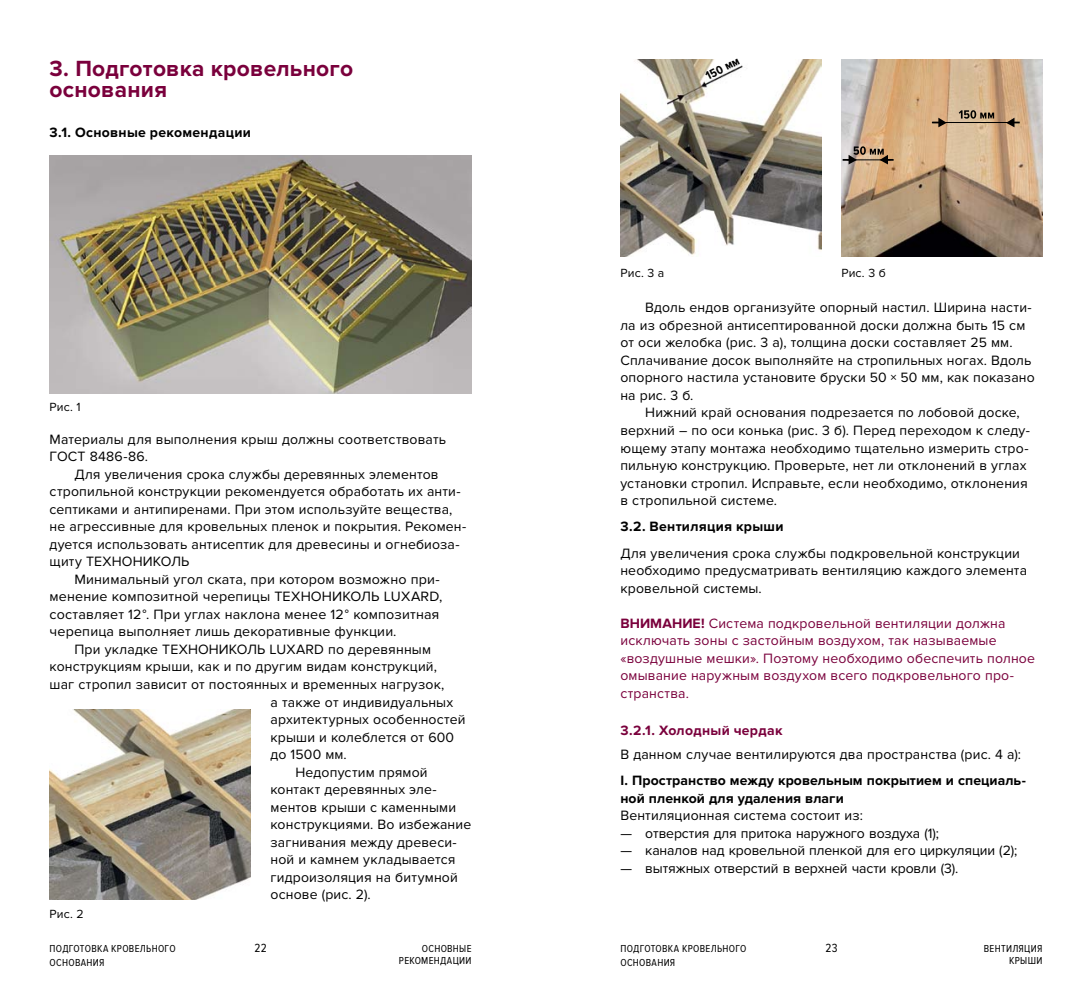
<style>
.page{position:relative;width:1092px;height:993px;background:#fff}
.page>*{position:absolute;margin:0;border:0;box-sizing:border-box;transform-origin:0 0}
.t1{font:700 22.75px/21px "Proxima Nova";letter-spacing:.01em;color:#7a003c}
.t2{font:14px/17.5px "Proxima Nova";letter-spacing:.01em;color:#000}
.t3{font:14px/17.5px "Proxima Nova";letter-spacing:.01em;color:#7a003c}
.t4{font:14px "Proxima Nova";letter-spacing:-.01em;color:#000}
.t5{font:700 14px/17.5px "Proxima Nova";letter-spacing:.005em;color:#000}
.t6{font:700 14px "Proxima Nova";letter-spacing:.025em;color:#000}
.t7{font:700 14px "Proxima Nova";letter-spacing:.025em;color:#7a003c}
.t8{font:12.25px "Proxima Nova";letter-spacing:.015em;color:#000}
.t9{font:700 12.25px "Proxima Nova Cond";color:#000}
.t10{font:12.25px "Proxima Nova Cond";color:#000}
.t11{font:10.5px/14px "Proxima Nova Cond";letter-spacing:.03em;color:#000}
.s1{font-weight:700}
</style>
<div class="page">
<img style="left:50px;top:155px;width:421px;height:238px">
<img style="left:50px;top:709px;width:201px;height:189px">
<img style="left:620px;top:59px;width:201px;height:198px">
<img style="left:841px;top:59px;width:201px;height:198px">
<hr style="left:931px;top:122px;width:84px;height:1px;background:#000">
<svg style="left:932px;top:118px;width:14px;height:9px"></svg>
<svg style="left:1006px;top:118px;width:13px;height:9px"></svg>
<svg style="left:958px;top:110px;width:36px;height:9px"></svg>
<svg style="left:842px;top:146px;width:51px;height:18px"></svg>
<h1 class="t1" style="left:50px;top:58px;width:305px">3. Подготовка кровельного основания</h1>
<p class="t6" style="left:50px;top:124px;width:203px">3.1. Основные рекомендации</p>
<p class="t8" style="left:50px;top:400px;width:33px">Рис. 1</p>
<p class="t2" style="left:50px;top:430px;width:398px">Материалы для выполнения крыш должны соответствовать<br>ГОСТ 8486-86.</p>
<p class="t2" style="left:74px;top:465px;width:366px">Для увеличения срока службы деревянных элементов</p>
<p class="t2" style="left:50px;top:483px;width:412px">стропильной конструкции рекомендуется обработать их анти-</p>
<p class="t2" style="left:50px;top:500px;width:404px">септиками и антипиренами. При этом используйте вещества,</p>
<p class="t2" style="left:50px;top:518px;width:418px">не агрессивные для кровельных пленок и покрытия. Рекомен-</p>
<p class="t2" style="left:50px;top:535px;width:411px">дуется использовать антисептик для древесины и огнебиоза-</p>
<p class="t2" style="left:50px;top:553px;width:141px">щиту ТЕХНОНИКОЛЬ</p>
<p class="t2" style="left:74px;top:570px;width:367px">Минимальный угол ската, при котором возможно при-</p>
<p class="t2" style="left:50px;top:588px;width:394px">менение композитной черепицы ТЕХНОНИКОЛЬ LUXARD,</p>
<p class="t2" style="left:50px;top:605px;width:391px">составляет 12 °. При углах наклона менее 12 ° композитная</p>
<p class="t2" style="left:50px;top:623px;width:348px">черепица выполняет лишь декоративные функции.</p>
<p class="t2" style="left:74px;top:640px;width:358px">При укладке ТЕХНОНИКОЛЬ LUXARD по деревянным</p>
<p class="t2" style="left:50px;top:658px;width:389px">конструкциям крыши, как и по другим видам конструкций,</p>
<p class="t2" style="left:50px;top:675px;width:396px">шаг стропил зависит от постоянных и временных нагрузок,</p>
<p class="t2" style="left:270px;top:693px;width:184px">а также от индивидуальных</p>
<p class="t2" style="left:270px;top:710px;width:197px">архитектурных особенностей</p>
<p class="t2" style="left:270px;top:728px;width:185px">крыши и колеблется от 600</p>
<p class="t2" style="left:270px;top:745px;width:78px">до 1500 мм.</p>
<p class="t2" style="left:295px;top:763px;width:134px">Недопустим прямой</p>
<p class="t2" style="left:270px;top:780px;width:168px">контакт деревянных эле-</p>
<p class="t2" style="left:270px;top:798px;width:187px">ментов крыши с каменными</p>
<p class="t2" style="left:270px;top:815px;width:202px">конструкциями. Во избежание</p>
<p class="t2" style="left:270px;top:833px;width:188px">загнивания между древеси-</p>
<p class="t2" style="left:270px;top:850px;width:187px">ной и камнем укладывается</p>
<p class="t2" style="left:270px;top:868px;width:189px">гидроизоляция на битумной</p>
<p class="t2" style="left:270px;top:885px;width:102px">основе (рис. 2).</p>
<p class="t8" style="left:50px;top:906px;width:36px">Рис. 2</p>
<p class="t9" style="left:703px;top:70px;width:38px;rotate:-27deg">150 мм</p>
<p class="t8" style="left:620px;top:266px;width:45px">Рис. 3 а</p>
<p class="t8" style="left:841px;top:266px;width:46px">Рис. 3 б</p>
<p class="t2" style="left:620px;top:299px;width:416px;text-indent:25px">Вдоль ендов организуйте опорный настил. Ширина насти&shy;ла из обрезной антисептированной доски должна быть 15 см от оси желобка (рис. 3 а), толщина доски составляет 25 мм.<br>Сплачивание досок выполняйте на стропильных ногах. Вдоль опорного настила установите бруски 50 × 50 мм, как показано на рис. 3 б.</p>
<p class="t2" style="left:620px;top:404px;width:411px;text-indent:25px">Нижний край основания подрезается по лобовой доске, верхний – по оси конька (рис. 3 б). Перед переходом к следу&shy;ющему этапу монтажа необходимо тщательно измерить стро&shy;пильную конструкцию. Проверьте, нет ли отклонений в углах установки стропил. Исправьте, если необходимо, отклонения в стропильной системе.</p>
<p class="t6" style="left:620px;top:518px;width:165px">3.2. Вентиляция крыши</p>
<p class="t2" style="left:620px;top:544px;width:408px">Для увеличения срока службы подкровельной конструкции необходимо предусматривать вентиляцию каждого элемента кровельной системы.</p>
<p class="t3" style="left:620px;top:614px;width:416px"><span class="s1">ВНИМАНИЕ!</span> Система подкровельной вентиляции должна исключать зоны с застойным воздухом, так называемые «воздушные мешки». Поэтому необходимо обеспечить полное омывание наружным воздухом всего подкровельного про&shy;странства.</p>
<p class="t7" style="left:620px;top:721px;width:164px">3.2.1. Холодный чердак</p>
<p class="t2" style="left:620px;top:745px;width:402px">В данном случае вентилируются два пространства (рис. 4 а):</p>
<p class="t5" style="left:620px;top:772px;width:407px">I. Пространство между кровельным покрытием и специаль&shy;ной пленкой для удаления влаги</p>
<p class="t2" style="left:620px;top:806px;width:244px">Вентиляционная система состоит из:</p>
<p class="t4" style="left:620px;top:824px;width:320px">— отверстия для притока наружного воздуха (1);</p>
<p class="t4" style="left:620px;top:842px;width:398px">— каналов над кровельной пленкой для его циркуляции (2);</p>
<p class="t4" style="left:620px;top:859px;width:339px">— вытяжных отверстий в верхней части кровли (3).</p>
<p class="t10" style="left:254px;top:940px;width:14px">22</p>
<p class="t10" style="left:825px;top:940px;width:14px">23</p>
<p class="t11" style="left:399px;top:942px;width:74px;line-height:12.2px;text-align:right">основные рекомендации</p>
<p class="t11" style="left:983px;top:942px;width:60px;line-height:12.2px;text-align:right">вентиляция крыши</p>
<p class="t11" style="left:50px;top:941px;width:126px">подготовка кровельного основания</p>
<p class="t11" style="left:620px;top:941px;width:126px">подготовка кровельного основания</p>
</div>
